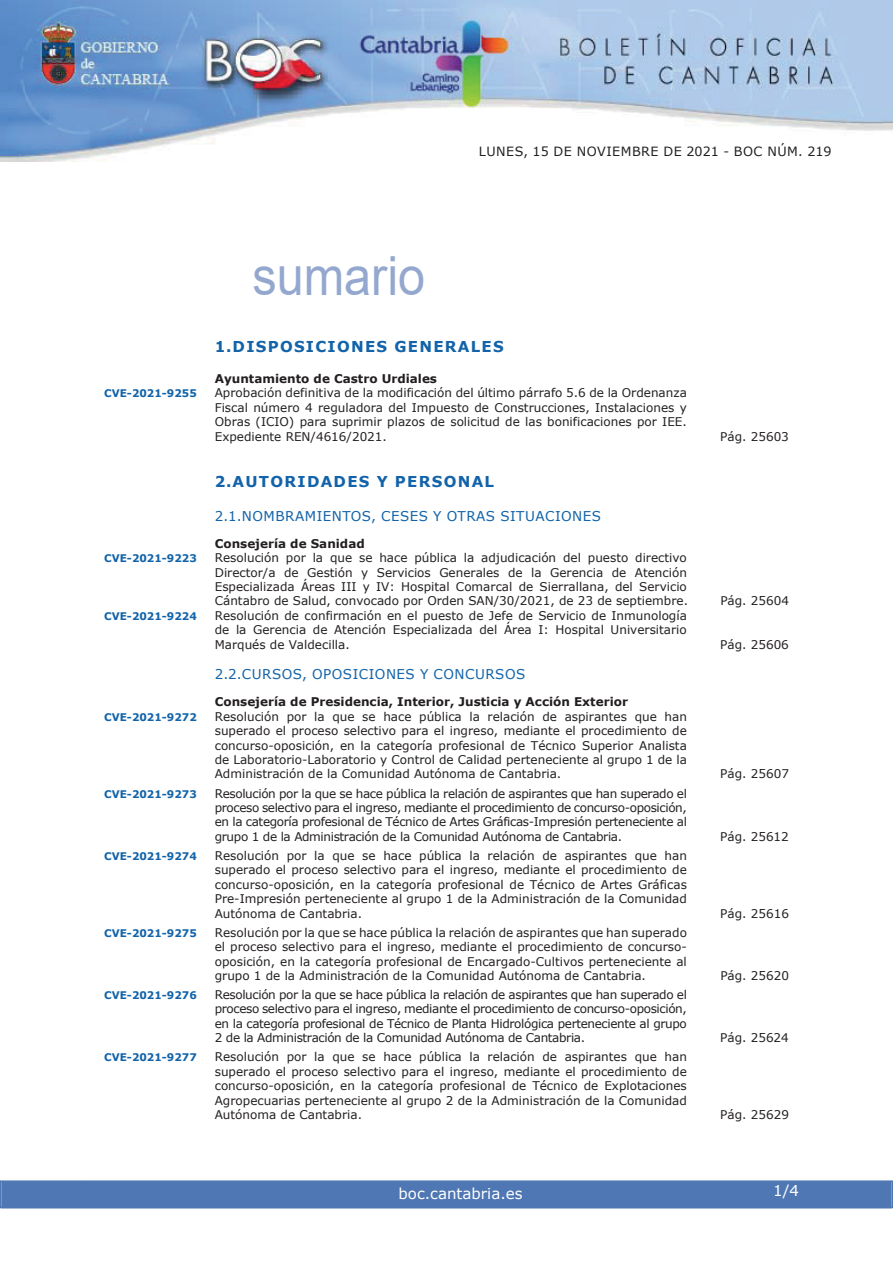
<style>
.page{position:relative;width:893px;height:1263px;background:#fff}
.page>*{position:absolute;margin:0;border:0;box-sizing:border-box;transform-origin:0 0}
.t1{font:54px "Arial";color:#94a8cf;scale:.9 1}
.t2{font:700 15px "Verdana";letter-spacing:.085em;color:#1263a9}
.t3{font:15px "Verdana";color:#fff}
.t4{font:13.5px "Verdana";letter-spacing:.035em;color:#1263a9}
.t5{font:12.75px "Verdana";letter-spacing:.035em;color:#231f20}
.t6{font:12px/14.4px "Verdana";color:#231f20;text-align:justify}
.t7{font:700 12px "Verdana";color:#231f20}
.t8{font:700 10.5px "Verdana";color:#1263a9}
</style>
<div class="page">
<img style="left:0;top:0;width:893px;height:161px">
<div style="left:2px;top:1181px;width:889px;height:27px;background:#4f77b3"></div>
<div style="left:0;top:1180px;width:893px;height:28px;border:2px solid #4f77b3"></div>
<h1 class="t1" style="left:252px;top:246px;width:194px">sumario</h1>
<p class="t5" style="left:479px;top:143px;width:354px">LUNES, 15 DE NOVIEMBRE DE 2021 - BOC NÚM. 219</p>
<p class="t2" style="left:215px;top:337px;width:291px">1.DISPOSICIONES GENERALES</p>
<p class="t7" style="left:215px;top:371px;width:224px">Ayuntamiento de Castro Urdiales</p>
<p class="t8" style="left:104px;top:387px;width:94px">CVE-2021-9255</p>
<p class="t6" style="left:215px;top:385px;width:474px">Aprobación definitiva de la modificación del último párrafo 5.6 de la Ordenanza Fiscal número 4 reguladora del Impuesto de Construcciones, Instalaciones y Obras (ICIO) para suprimir plazos de solicitud de las bonificaciones por IEE.<br>Expediente REN/4616/2021.</p>
<p class="t2" style="left:215px;top:472px;width:281px">2.AUTORIDADES Y PERSONAL</p>
<p class="t4" style="left:215px;top:507px;width:388px">2.1.NOMBRAMIENTOS, CESES Y OTRAS SITUACIONES</p>
<p class="t7" style="left:215px;top:536px;width:151px">Consejería de Sanidad</p>
<p class="t8" style="left:104px;top:552px;width:94px">CVE-2021-9223</p>
<p class="t6" style="left:215px;top:550px;width:475px">Resolución por la que se hace pública la adjudicación del puesto directivo Director/a de Gestión y Servicios Generales de la Gerencia de Atención Especializada Áreas III y IV: Hospital Comarcal de Sierrallana, del Servicio Cántabro de Salud, convocado por Orden SAN/30/2021, de 23 de septiembre.</p>
<p class="t8" style="left:104px;top:609px;width:94px">CVE-2021-9224</p>
<p class="t6" style="left:215px;top:608px;width:474px">Resolución de confirmación en el puesto de Jefe de Servicio de Inmunología de la Gerencia de Atención Especializada del Área I: Hospital Universitario Marqués de Valdecilla.</p>
<p class="t4" style="left:215px;top:666px;width:312px">2.2.CURSOS, OPOSICIONES Y CONCURSOS</p>
<p class="t7" style="left:215px;top:694px;width:415px">Consejería de Presidencia, Interior, Justicia y Acción Exterior</p>
<p class="t8" style="left:104px;top:710px;width:94px">CVE-2021-9272</p>
<p class="t6" style="left:215px;top:709px;width:474px">Resolución por la que se hace pública la relación de aspirantes que han superado el proceso selectivo para el ingreso, mediante el procedimiento de concurso-oposición, en la categoría profesional de Técnico Superior Analista de Laboratorio-Laboratorio y Control de Calidad perteneciente al grupo 1 de la Administración de la Comunidad Autónoma de Cantabria.</p>
<p class="t8" style="left:104px;top:787px;width:94px">CVE-2021-9273</p>
<p class="t6" style="left:215px;top:786px;width:474px">Resolución por la que se hace pública la relación de aspirantes que han superado el proceso selectivo para el ingreso, mediante el procedimiento de concurso-oposición, en la categoría profesional de Técnico de Artes Gráficas-Impresión perteneciente al grupo 1 de la Administración de la Comunidad Autónoma de Cantabria.</p>
<p class="t8" style="left:104px;top:849px;width:94px">CVE-2021-9274</p>
<p class="t6" style="left:215px;top:848px;width:474px">Resolución por la que se hace pública la relación de aspirantes que han superado el proceso selectivo para el ingreso, mediante el procedimiento de concurso-oposición, en la categoría profesional de Técnico de Artes Gráficas Pre-Impresión perteneciente al grupo 1 de la Administración de la Comunidad Autónoma de Cantabria.</p>
<p class="t8" style="left:104px;top:926px;width:94px">CVE-2021-9275</p>
<p class="t6" style="left:215px;top:925px;width:474px">Resolución por la que se hace pública la relación de aspirantes que han superado el proceso selectivo para el ingreso, mediante el procedimiento de concurso&shy;oposición, en la categoría profesional de Encargado-Cultivos perteneciente al grupo 1 de la Administración de la Comunidad Autónoma de Cantabria.</p>
<p class="t8" style="left:104px;top:989px;width:94px">CVE-2021-9276</p>
<p class="t6" style="left:215px;top:987px;width:474px">Resolución por la que se hace pública la relación de aspirantes que han superado el proceso selectivo para el ingreso, mediante el procedimiento de concurso-oposición, en la categoría profesional de Técnico de Planta Hidrológica perteneciente al grupo 2 de la Administración de la Comunidad Autónoma de Cantabria.</p>
<p class="t8" style="left:104px;top:1051px;width:94px">CVE-2021-9277</p>
<p class="t6" style="left:215px;top:1050px;width:474px">Resolución por la que se hace pública la relación de aspirantes que han superado el proceso selectivo para el ingreso, mediante el procedimiento de concurso-oposición, en la categoría profesional de Técnico de Explotaciones Agropecuarias perteneciente al grupo 2 de la Administración de la Comunidad Autónoma de Cantabria.</p>
<p class="t3" style="left:398px;top:1184px;width:126px">boc.cantabria.es</p>
<p class="t6" style="left:720px;top:429px;width:70px">Pág. 25603</p>
<p class="t6" style="left:720px;top:593px;width:70px">Pág. 25604</p>
<p class="t6" style="left:720px;top:637px;width:70px">Pág. 25606</p>
<p class="t6" style="left:720px;top:766px;width:70px">Pág. 25607</p>
<p class="t6" style="left:720px;top:829px;width:70px">Pág. 25612</p>
<p class="t6" style="left:720px;top:906px;width:70px">Pág. 25616</p>
<p class="t6" style="left:720px;top:968px;width:70px">Pág. 25620</p>
<p class="t6" style="left:720px;top:1030px;width:70px">Pág. 25624</p>
<p class="t6" style="left:720px;top:1107px;width:70px">Pág. 25629</p>
<p class="t3" style="left:773px;top:1181px;width:27px">1/4</p>
</div>
